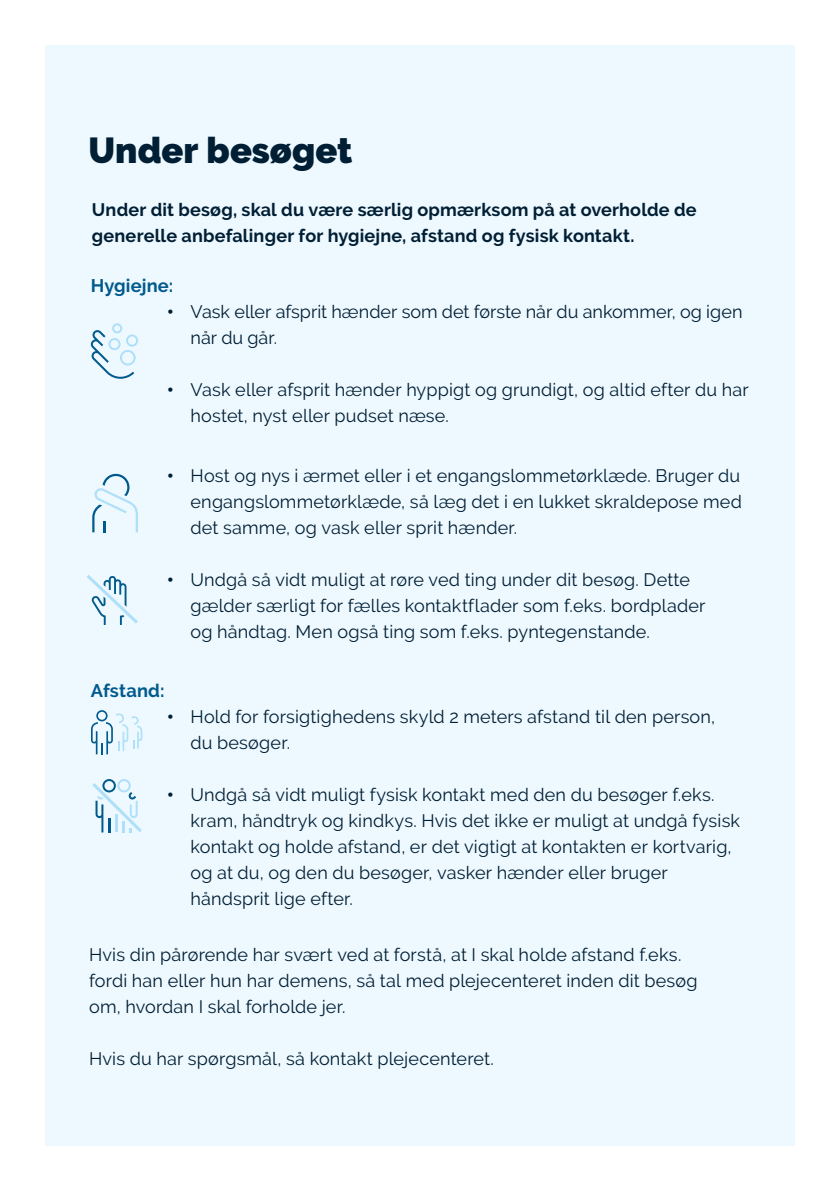
<style>
.page{position:relative;width:840px;height:1191px;background:#fff}
.page>*{position:absolute;margin:0;border:0;box-sizing:border-box;transform-origin:0 0}
.t1{font:900 36px "Raleway";color:#001f34}
.t2{font:700 18.2px "Raleway";letter-spacing:.01em;color:#005a8d}
.t3{font:18px/26px "Raleway";letter-spacing:.01em;color:#001f34}
.t4{font:700 18px/26px "Raleway";letter-spacing:.01em;color:#001f34}
.s1{font-weight:900}
</style>
<div class="page">
<div style="left:45px;top:45px;width:749px;height:1100px;background:#eef8ff"></div>
<svg style="left:91px;top:323px;width:47px;height:56px"></svg>
<svg style="left:92px;top:474px;width:46px;height:58px"></svg>
<svg style="left:87px;top:575px;width:51px;height:50px"></svg>
<svg style="left:92px;top:779px;width:50px;height:53px"></svg>
<svg style="left:91px;top:710px;width:51px;height:44px"></svg>
<h1 class="t1" style="left:88px;top:129px;width:265px">Under besøget</h1>
<p class="t4" style="left:92px;top:197px;width:605px">Under dit besøg, skal du være særlig opmærksom på at overholde de generelle anbefalinger for hygiejne, afstand og fysisk kontakt.</p>
<p class="t2" style="left:91px;top:275px;width:84px">Hygiejne:</p>
<p class="t3" style="left:190px;top:298px;width:553px;text-indent:-23px"><span class="s1">•</span> Vask eller afsprit hænder som det første når du ankommer, og igen når du går.</p>
<p class="t3" style="left:190px;top:376px;width:559px;text-indent:-23px"><span class="s1">•</span> Vask eller afsprit hænder hyppigt og grundigt, og altid efter du har hostet, nyst eller pudset næse.</p>
<p class="t3" style="left:190px;top:463px;width:552px;text-align:justify;text-indent:-23px"><span class="s1">•</span> Host og nys i ærmet eller i et engangslommetørklæde. Bruger du engangslommetørklæde, så læg det i en lukket skraldepose med det samme, og vask eller sprit hænder.</p>
<p class="t3" style="left:190px;top:567px;width:516px;text-indent:-23px"><span class="s1">•</span> Undgå så vidt muligt at røre ved ting under dit besøg. Dette gælder særligt for fælles kontaktflader som f.eks. bordplader og håndtag. Men også ting som f.eks. pyntegenstande.</p>
<p class="t2" style="left:91px;top:680px;width:75px">Afstand:</p>
<p class="t3" style="left:190px;top:703px;width:526px;text-indent:-23px"><span class="s1">•</span> Hold for forsigtighedens skyld 2 meters afstand til den person, du besøger.</p>
<p class="t3" style="left:190px;top:781px;width:551px;text-indent:-23px"><span class="s1">•</span> Undgå så vidt muligt fysisk kontakt med den du besøger f.eks. kram, håndtryk og kindkys. Hvis det ikke er muligt at undgå fysisk kontakt og holde afstand, er det vigtigt at kontakten er kortvarig, og at du, og den du besøger, vasker hænder eller bruger håndsprit lige efter.</p>
<p class="t3" style="left:89px;top:941px;width:609px">Hvis din pårørende har svært ved at forstå, at I skal holde afstand f.eks. fordi han eller hun har demens, så tal med plejecenteret inden dit besøg om, hvordan I skal forholde jer.</p>
<p class="t3" style="left:89px;top:1045px;width:406px">Hvis du har spørgsmål, så kontakt plejecenteret.</p>
</div>
